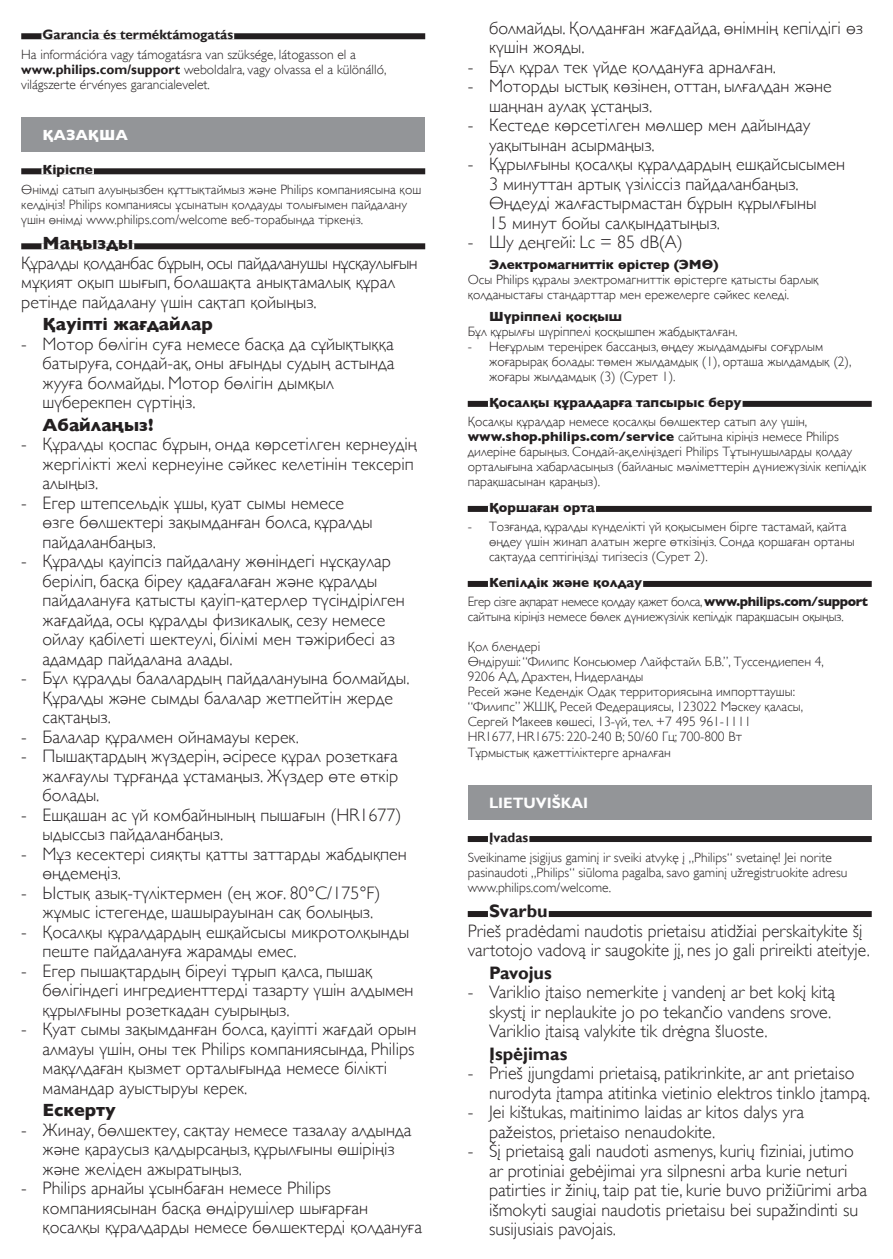
<style>
.page{position:relative;width:893px;height:1259px;background:#fff}
.page>*{position:absolute;margin:0;border:0;box-sizing:border-box;transform-origin:0 0}
.t1{font:300 18px/19.5px "Gill Sans";color:#231f20}
.t2{font:18px/19.5px "Gill Sans Alt One WGL Light";color:#231f20}
.t3{font:700 18px "Gill Sans";color:#231f20}
.t4{font:700 18px "Gill Sans Alt One WGL";color:#231f20}
.t5{font:700 15px "Gill Sans Alt One WGL";color:#fff}
.t6{font:700 15px "Gill Sans";color:#fff}
.t7{font:300 13.5px/15px "Gill Sans";color:#231f20}
.t8{font:13.5px/15px "Gill Sans Alt One WGL Light";color:#231f20}
.t9{font:700 13.5px/19.5px "Gill Sans";color:#231f20}
.t10{font:700 13.5px "Gill Sans Alt One WGL";color:#231f20}
.s1{font-family:"Gill Sans Alt One WGL";font-weight:700}
.s2{font-family:"Gill Sans Alt One WGL Light";font-weight:400}
.s3{font-weight:700}
.s4{font-weight:300}
</style>
<div class="page">
<div style="left:468px;top:401px;width:404px;height:6px;background:#231f20"></div>
<div style="left:488px;top:401px;width:255px;height:6px;background:#fff"></div>
<div style="left:468px;top:506px;width:404px;height:6px;background:#231f20"></div>
<div style="left:488px;top:506px;width:108px;height:6px;background:#fff"></div>
<div style="left:468px;top:581px;width:404px;height:6px;background:#231f20"></div>
<div style="left:488px;top:581px;width:155px;height:6px;background:#fff"></div>
<div style="left:468px;top:836px;width:404px;height:6px;background:#231f20"></div>
<div style="left:488px;top:836px;width:41px;height:6px;background:#fff"></div>
<div style="left:468px;top:911px;width:404px;height:6px;background:#231f20"></div>
<div style="left:488px;top:911px;width:61px;height:6px;background:#fff"></div>
<div style="left:468px;top:785px;width:404px;height:34px;background:#939598"></div>
<div style="left:21px;top:33px;width:404px;height:6px;background:#231f20"></div>
<div style="left:41px;top:33px;width:193px;height:6px;background:#fff"></div>
<div style="left:21px;top:168px;width:404px;height:6px;background:#231f20"></div>
<div style="left:41px;top:168px;width:53px;height:6px;background:#fff"></div>
<div style="left:21px;top:243px;width:404px;height:6px;background:#231f20"></div>
<div style="left:41px;top:243px;width:93px;height:6px;background:#fff"></div>
<div style="left:21px;top:118px;width:404px;height:34px;background:#939598"></div>
<p class="t10" style="left:43px;top:25px;width:192px">Garancia és terméktámogatás</p>
<p class="t8" style="left:21px;top:47px;width:367px">Ha információra vagy támogatásra van szüksége, látogasson el a <span class="s1">www.philips.com/support</span> weboldalra, vagy olvassa el a különálló, világszerte érvényes garancialevelet.</p>
<p class="t6" style="left:43px;top:126px;width:87px">ҚАЗАҚША</p>
<p class="t9" style="left:43px;top:160px;width:52px">Кіріспе</p>
<p class="t7" style="left:21px;top:182px;width:401px">Өнімді сатып алуыңызбен құттықтаймыз және Philips компаниясына қош келдіңіз! Philips компаниясы ұсынатын қолдауды толығымен пайдалану үшін өнімді www.philips.com/welcome веб-торабында тіркеңіз.</p>
<p class="t3" style="left:43px;top:233px;width:92px">Маңызды</p>
<p class="t1" style="left:21px;top:253px;width:398px">Құралды қолданбас бұрын, осы пайдаланушы нұсқаулығын мұқият оқып шығып, болашақта анықтамалық құрал ретінде пайдалану үшін сақтап қойыңыз.</p>
<p class="t3" style="left:43px;top:314px;width:172px">Қауіпті жағдайлар</p>
<p class="t1" style="left:43px;top:334px;width:354px;text-indent:-21px"><span class="s2">-</span> Мотор бөлігін суға немесе басқа да сұйықтыққа батыруға, сондай-ақ, оны ағынды судың астында жууға болмайды. Мотор бөлігін дымқыл шүберекпен сүртіңіз.</p>
<p class="t3" style="left:43px;top:414px;width:112px">Абайлаңыз!</p>
<p class="t1" style="left:43px;top:434px;width:376px;text-indent:-21px"><span class="s2">-</span> Құралды қоспас бұрын, онда көрсетілген кернеудің жергілікті желі кернеуіне сәйкес келетінін тексеріп алыңыз.</p>
<p class="t1" style="left:43px;top:493px;width:332px;text-indent:-21px"><span class="s2">-</span> Егер штепсельдік ұшы, қуат сымы немесе өзге бөлшектері зақымданған болса, құралды пайдаланбаңыз.</p>
<p class="t1" style="left:43px;top:551px;width:364px;text-indent:-21px"><span class="s2">-</span> Құралды қауіпсіз пайдалану жөніндегі нұсқаулар беріліп, басқа біреу қадағалаған және құралды пайдалануға қатысты қауіп-қатерлер түсіндірілген жағдайда, осы құралды физикалық, сезу немесе ойлау қабілеті шектеулі, білімі мен тәжірибесі аз адамдар пайдалана алады.</p>
<p class="t1" style="left:43px;top:668px;width:369px;text-indent:-21px"><span class="s2">-</span> Бұл құралды балалардың пайдалануына болмайды.<br>Құралды және сымды балалар жетпейтін жерде сақтаңыз.</p>
<p class="t1" style="left:21px;top:727px;width:279px"><span class="s2">-</span> Балалар құралмен ойнамауы керек.</p>
<p class="t1" style="left:43px;top:746px;width:357px;text-align:justify;text-indent:-21px"><span class="s2">-</span> Пышақтардың жүздерін, әсіресе құрал розеткаға жалғаулы тұрғанда ұстамаңыз. Жүздер өте өткір болады.</p>
<p class="t1" style="left:43px;top:805px;width:361px;text-indent:-21px"><span class="s2">-</span> Ешқашан ас үй комбайнының пышағын (HR1677) ыдыссыз пайдаланбаңыз.</p>
<p class="t1" style="left:43px;top:844px;width:366px;text-indent:-21px"><span class="s2">-</span> Мұз кесектері сияқты қатты заттарды жабдықпен өңдемеңіз.</p>
<p class="t1" style="left:43px;top:883px;width:339px;text-indent:-21px"><span class="s2">-</span> Ыстық азық-түліктермен (ең жоғ. 80°C/175°F) жұмыс істегенде, шашырауынан сақ болыңыз.</p>
<p class="t1" style="left:43px;top:922px;width:368px;text-indent:-21px"><span class="s2">-</span> Қосалқы құралдардың ешқайсысы микротолқынды пеште пайдалануға жарамды емес.</p>
<p class="t1" style="left:43px;top:961px;width:373px;text-indent:-21px"><span class="s2">-</span> Егер пышақтардың біреуі тұрып қалса, пышақ бөлігіндегі ингредиенттерді тазарту үшін алдымен құрылғыны розеткадан суырыңыз.</p>
<p class="t1" style="left:43px;top:1019px;width:375px;text-indent:-21px"><span class="s2">-</span> Қуат сымы зақымданған болса, қауіпті жағдай орын алмауы үшін, оны тек Philips компаниясында, Philips мақұлдаған қызмет орталығында немесе білікті мамандар ауыстыруы керек.</p>
<p class="t3" style="left:43px;top:1099px;width:75px">Ескерту</p>
<p class="t1" style="left:43px;top:1120px;width:370px;text-indent:-21px"><span class="s2">-</span> Жинау, бөлшектеу, сақтау немесе тазалау алдында және қараусыз қалдырсаңыз, құрылғыны өшіріңіз және желіден ажыратыңыз.</p>
<p class="t1" style="left:43px;top:1178px;width:381px;text-indent:-21px"><span class="s2">-</span> Philips арнайы ұсынбаған немесе Philips компаниясынан басқа өндірушілер шығарған қосалқы құралдарды немесе бөлшектерді қолдануға</p>
<p class="t1" style="left:489px;top:18px;width:375px">болмайды. Қолданған жағдайда, өнімнің кепілдігі өз күшін жояды.</p>
<p class="t1" style="left:468px;top:57px;width:310px"><span class="s2">-</span> Бұл құрал тек үйде қолдануға арналған.</p>
<p class="t1" style="left:489px;top:76px;width:344px;text-indent:-21px"><span class="s2">-</span> Моторды ыстық көзінен, оттан, ылғалдан және шаңнан аулақ ұстаңыз.</p>
<p class="t1" style="left:489px;top:115px;width:323px;text-indent:-21px"><span class="s2">-</span> Кестеде көрсетілген мөлшер мен дайындау уақытынан асырмаңыз.</p>
<p class="t1" style="left:489px;top:154px;width:358px;text-indent:-21px"><span class="s2">-</span> Құрылғыны қосалқы құралдардың ешқайсысымен 3 минуттан артық үзіліссіз пайдаланбаңыз.<br>Өңдеуді жалғастырмастан бұрын құрылғыны<br>15 минут бойы салқындатыңыз.</p>
<p class="t1" style="left:468px;top:232px;width:217px"><span class="s2">-</span> Шу деңгейі: Lc = 85 dB(A)</p>
<p class="t9" style="left:489px;top:254px;width:231px">Электромагниттік өрістер (ЭМӨ)</p>
<p class="t7" style="left:468px;top:272px;width:352px">Осы Philips құралы электромагниттік өрістерге қатысты барлық қолданыстағы стандарттар мен ережелерге сәйкес келеді.</p>
<p class="t9" style="left:489px;top:307px;width:134px">Шүріппелі қосқыш</p>
<p class="t7" style="left:468px;top:324px;width:271px">Бұл құрылғы шүріппелі қосқышпен жабдықталған.</p>
<p class="t7" style="left:489px;top:339px;width:364px;text-indent:-21px"><span class="s2">-</span> Неғұрлым тереңірек бассаңыз, өңдеу жылдамдығы соғұрлым жоғарырақ болады: төмен жылдамдық (1), орташа жылдамдық (2), жоғары жылдамдық (3) (Cурет 1).</p>
<p class="t9" style="left:489px;top:392px;width:254px">Қосалқы құралдарға тапсырыс беру</p>
<p class="t7" style="left:468px;top:414px;width:400px">Қосалқы құралдар немесе қосалқы бөлшектер сатып алу үшін, <span class="s3">www.shop.philips.com/service</span> сайтына кіріңіз немесе Philips дилеріне барыңыз. Сондай-ақ,еліңіздегі Philips Тұтынушыларды қолдау орталығына хабарласыңыз (байланыс мәліметтерін дүниежүзілік кепілдік парақшасынан қараңыз).</p>
<p class="t9" style="left:489px;top:497px;width:107px">Қоршаған орта</p>
<p class="t7" style="left:489px;top:519px;width:367px;text-indent:-21px"><span class="s2">-</span> Тозғанда, құралды күнделікті үй қоқысымен бірге тастамай, қайта өңдеу үшін жинап алатын жерге өткізіңіз. Сонда қоршаған ортаны сақтауда септігіңізді тигізесіз (Cурет 2).</p>
<p class="t9" style="left:468px;top:572px;width:402px;text-indent:21px">Кепілдік және қолдау<br><span class="s4">Егер сізге ақпарат немесе қолдау қажет болса,</span> www.philips.com/support</p>
<p class="t7" style="left:468px;top:609px;width:377px">сайтына кіріңіз немесе бөлек дүниежүзілік кепілдік парақшасын оқыңыз.</p>
<p class="t7" style="left:468px;top:639px;width:358px">Қол блендері<br>Өндіруші: “Филипс Консьюмер Лайфстайл Б.В.”, Туссендиепен 4, 9206 АД, Драхтен, Нидерланды<br>Ресей және Кедендік Одақ территориясына импорттаушы: “Филипс” ЖШҚ, Ресей Федерациясы, 123022 Мәскеу қаласы, Сергей Макеев көшесі, 13-үй, тел. +7 495 961-1111<br>HR1677, HR1675: 220-240 B; 50/60 Гц; 700-800 Вт<br>Тұрмыстық қажеттіліктерге арналған</p>
<p class="t5" style="left:489px;top:792px;width:101px">LIETUVIŠKAI</p>
<p class="t10" style="left:489px;top:828px;width:41px">Įvadas</p>
<p class="t8" style="left:468px;top:849px;width:381px">Sveikiname įsigijus gaminį ir sveiki atvykę į „Philips“ svetainę! Jei norite pasinaudoti „Philips“ siūloma pagalba, savo gaminį užregistruokite adresu www.philips.com/welcome.</p>
<p class="t4" style="left:489px;top:898px;width:60px">Svarbu</p>
<p class="t2" style="left:468px;top:921px;width:404px">Prieš pradėdami naudotis prietaisu atidžiai perskaitykite šį vartotojo vadovą ir saugokite jį, nes jo gali prireikti ateityje.</p>
<p class="t4" style="left:489px;top:960px;width:64px">Pavojus</p>
<p class="t2" style="left:489px;top:982px;width:348px;text-indent:-21px">- Variklio įtaiso nemerkite į vandenį ar bet kokį kitą skystį ir neplaukite jo po tekančio vandens srove.<br>Variklio įtaisą valykite tik drėgna šluoste.</p>
<p class="t4" style="left:489px;top:1041px;width:80px">Įspėjimas</p>
<p class="t2" style="left:489px;top:1063px;width:383px;text-indent:-21px">- Prieš įjungdami prietaisą, patikrinkite, ar ant prietaiso nurodyta įtampa atitinka vietinio elektros tinklo įtampą.</p>
<p class="t2" style="left:489px;top:1102px;width:317px;text-indent:-21px">- Jei kištukas, maitinimo laidas ar kitos dalys yra pažeistos, prietaiso nenaudokite.</p>
<p class="t2" style="left:489px;top:1141px;width:380px;text-indent:-21px">- Šį prietaisą gali naudoti asmenys, kurių fiziniai, jutimo ar protiniai gebėjimai yra silpnesni arba kurie neturi patirties ir žinių, taip pat tie, kurie buvo prižiūrimi arba išmokyti saugiai naudotis prietaisu bei supažindinti su susijusiais pavojais.</p>
</div>
